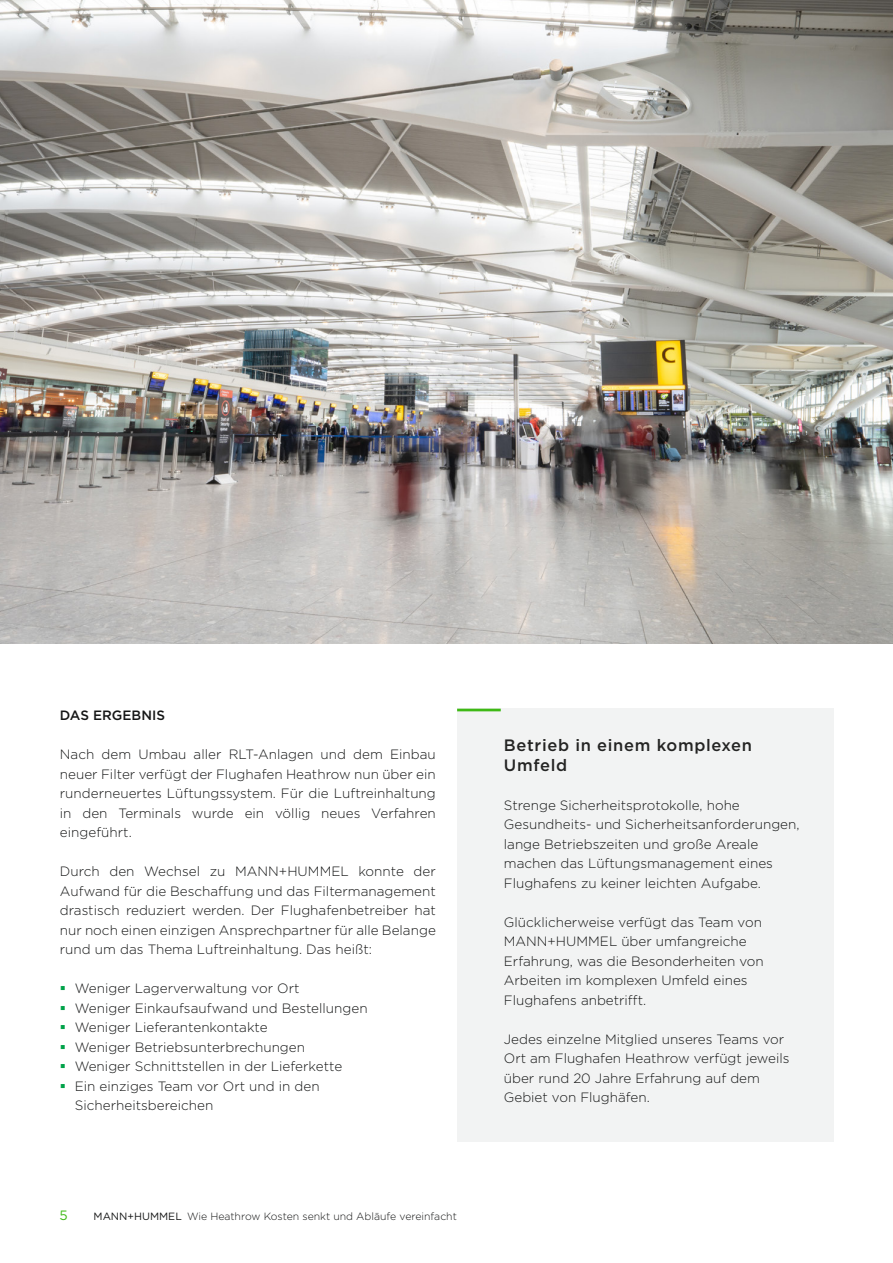
<style>
.page{position:relative;width:893px;height:1263px;background:#fff}
.page>*{position:absolute;margin:0;border:0;box-sizing:border-box;transform-origin:0 0}
.t1{font:500 16.5px/19.5px "Gotham";letter-spacing:.04em;color:#242423}
.t2{font:300 13.5px/19.5px "Gotham";color:#151616}
.t3{font:500 13.5px "Gotham";color:#151616}
.t4{font:13.5px "Gotham";color:#3eb915}
.t5{font:300 10.5px "Gotham";color:#151616}
.s1{font-weight:400}
</style>
<div class="page">
<img style="left:0;top:0;width:893px;height:644px">
<div style="left:457px;top:709px;width:376px;height:433px;background:#f2f3f3"></div>
<hr style="left:457px;top:709px;width:44px;height:2px;background:#3eb915">
<p class="t3" style="left:60px;top:706px;width:107px">DAS ERGEBNIS</p>
<p class="t2" style="left:60px;top:744px;width:377px;text-align:justify">Nach dem Umbau aller RLT-Anlagen und dem Einbau neuer Filter verfügt der Flughafen Heathrow nun über ein runderneuertes Lüftungssystem. Für die Luftreinhaltung in den Terminals wurde ein völlig neues Verfahren eingeführt.</p>
<p class="t2" style="left:60px;top:861px;width:377px;text-align:justify">Durch den Wechsel zu MANN+HUMMEL konnte der Aufwand für die Beschaffung und das Filtermanagement drastisch reduziert werden. Der Flughafenbetreiber hat nur noch einen einzigen Ansprechpartner für alle Belange rund um das Thema Luftreinhaltung. Das heißt:</p>
<p class="t2" style="left:75px;top:978px;width:294px">Weniger Lagerverwaltung vor Ort<br>Weniger Einkaufsaufwand und Bestellungen Weniger Lieferantenkontakte<br>Weniger Betriebsunterbrechungen<br>Weniger Schnittstellen in der Lieferkette<br>Ein einziges Team vor Ort und in den Sicherheitsbereichen</p>
<p class="t4" style="left:60px;top:1207px;width:10px">5</p>
<p class="t5" style="left:94px;top:1210px;width:365px"><span class="s1">MANN+HUMMEL</span> Wie Heathrow Kosten senkt und Abläufe vereinfacht</p>
<p class="t1" style="left:504px;top:735px;width:250px">Betrieb in einem komplexen<br>Umfeld</p>
<p class="t2" style="left:504px;top:795px;width:297px">Strenge Sicherheitsprotokolle, hohe Gesundheits- und Sicherheitsanforderungen, lange Betriebszeiten und große Areale machen das Lüftungsmanagement eines Flughafens zu keiner leichten Aufgabe.</p>
<p class="t2" style="left:504px;top:912px;width:261px">Glücklicherweise verfügt das Team von MANN+HUMMEL über umfangreiche Erfahrung, was die Besonderheiten von Arbeiten im komplexen Umfeld eines Flughafens anbetrifft.</p>
<p class="t2" style="left:504px;top:1029px;width:287px">Jedes einzelne Mitglied unseres Teams vor Ort am Flughafen Heathrow verfügt jeweils über rund 20 Jahre Erfahrung auf dem Gebiet von Flughäfen.</p>
</div>
